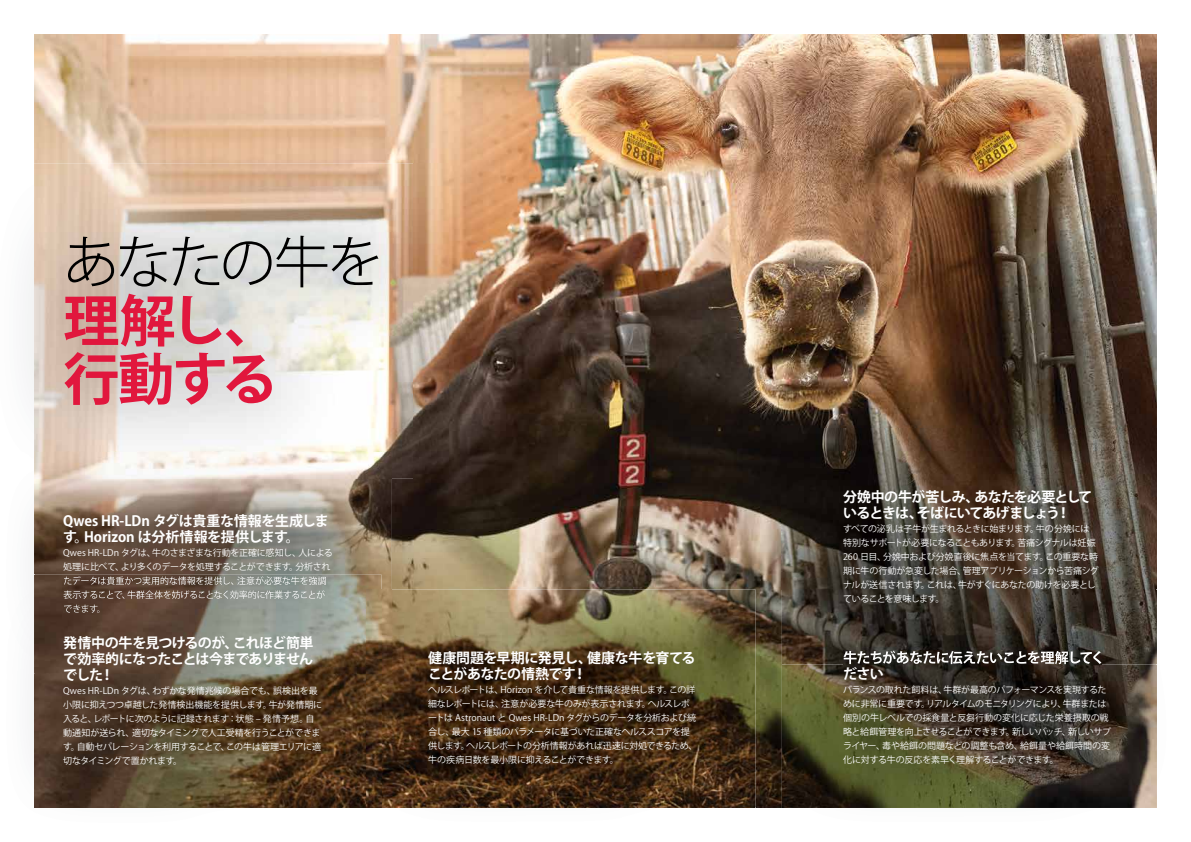
<style>
.page{position:relative;width:1191px;height:842px;background:#fff}
.page>*{position:absolute;margin:0;border:0;box-sizing:border-box;transform-origin:0 0}
.t1{font:700 56px/58.5px "Koz Go Pro";letter-spacing:-.03em;color:#e1173d}
.t2{font:300 56px "Koz Go Pro";letter-spacing:-.065em;color:#000}
.t3{font:700 14px/16px "Koz Go Pro";letter-spacing:-.035em;color:#fff}
.t4{font:700 14px/16px "Koz Go Pro";letter-spacing:-.01em;color:#fff}
.t5{font:9px/14px "Koz Go Pro";letter-spacing:-.03em;color:#fff}
</style>
<div class="page">
<img style="left:34px;top:34px;width:1123px;height:774px">
<img style="left:27px;top:164px;width:421px;height:315px">
<img style="left:381px;top:589px;width:374px;height:219px">
<img style="left:782px;top:428px;width:375px;height:380px">
<img style="left:27px;top:452px;width:7px;height:123px">
<img style="left:34px;top:452px;width:357px;height:137px">
<img style="left:381px;top:589px;width:10px;height:85px">
<img style="left:782px;top:589px;width:375px;height:75px">
<img style="left:843px;top:651px;width:258px;height:13px">
<img style="left:31px;top:575px;width:350px;height:233px">
<img style="left:34px;top:674px;width:333px;height:134px">
<img style="left:64px;top:576px;width:262px;height:9px">
<img style="left:64px;top:590px;width:261px;height:9px">
<img style="left:64px;top:605px;width:35px;height:8px">
<h1 class="t2" style="left:63px;top:226px;width:321px">あなたの牛を</h1>
<h1 class="t1" style="left:63px;top:295px;width:218px">理解し、行動する</h1>
<h2 class="t4" style="left:63px;top:514px;width:267px">Qwes HR-LDn タグは貴重な情報を生成します。Horizon は分析情報を提供します。</h2>
<p class="t5" style="left:63px;top:546px;width:271px">Qwes HR-LDn タグは、牛のさまざまな行動を正確に感知し、人による処理に比べて、より多くのデータを処理することができます。分析され</p>
<h2 class="t3" style="left:63px;top:636px;width:252px;text-align:justify">発情中の牛を見つけるのが、これほど簡単で効率的になったことは今までありませんでした！</h2>
<p class="t5" style="left:63px;top:684px;width:260px">Qwes HR-LDn タグは、わずかな発情兆候の場合でも、誤検出を最小限に抑えつつ卓越した発情検出機能を提供します。牛が発情期に入ると、レポートに次のように記録されます：状態 ‒ 発情予想。自動通知が送られ、適切なタイミングで人工受精を行うことができます。自動セパレーションを利用することで、この牛は管理エリアに適切なタイミングで置かれます。</p>
<h2 class="t3" style="left:428px;top:651px;width:269px">健康問題 を早期に発見し、健康な牛を育てることがあなたの情熱です！</h2>
<p class="t5" style="left:428px;top:683px;width:271px">ヘルスレポートは、Horizon を介して貴重な情報を提供します。この詳細なレポートには、注意が必要な牛のみが表示されます。ヘルスレポートは Astronaut と Qwes HR-LDn タグからのデータを分析および統合し、最大 15 種類のパラメータに基づいた正確なヘルススコアを提供します。ヘルスレポートの分析情報があれば迅速に対処できるため、牛の疾病日数を最小限に抑えることができます。</p>
<h2 class="t3" style="left:843px;top:489px;width:250px">分娩中の牛が苦しみ、あなたを必要としているときは、そばにいてあげましょう！</h2>
<p class="t5" style="left:843px;top:522px;width:257px">すべての泌乳は子牛が生まれるときに始まります。牛の分娩には特別なサポートが必要になることもあります。苦痛シグナルは妊娠<br>260 日目、分娩中および分娩直後に焦点を当てます。この重要な時期に牛の行動が急変した場合、管理アプリケーションから苦痛シグナルが送信されます。これは、牛がすぐにあなたの助けを必要としていることを意味します。</p>
<h2 class="t3" style="left:843px;top:667px;width:42px">ださい</h2>
<p class="t5" style="left:843px;top:683px;width:269px">バランスの取れた飼料は、牛群が最高のパフォーマンスを実現するために非常に重要です。リアルタイムのモニタリングにより、牛群または個別の牛レベルでの採食量と反芻行動の変化に応じた栄養摂取の戦略と給餌管理を向上させることができます。新しいバッチ、新しいサプライヤー、毒や給餌の問題などの調整も含め、給餌量や給餌時間の変化に対する牛の反応を素早く理解することができます。</p>
</div>
